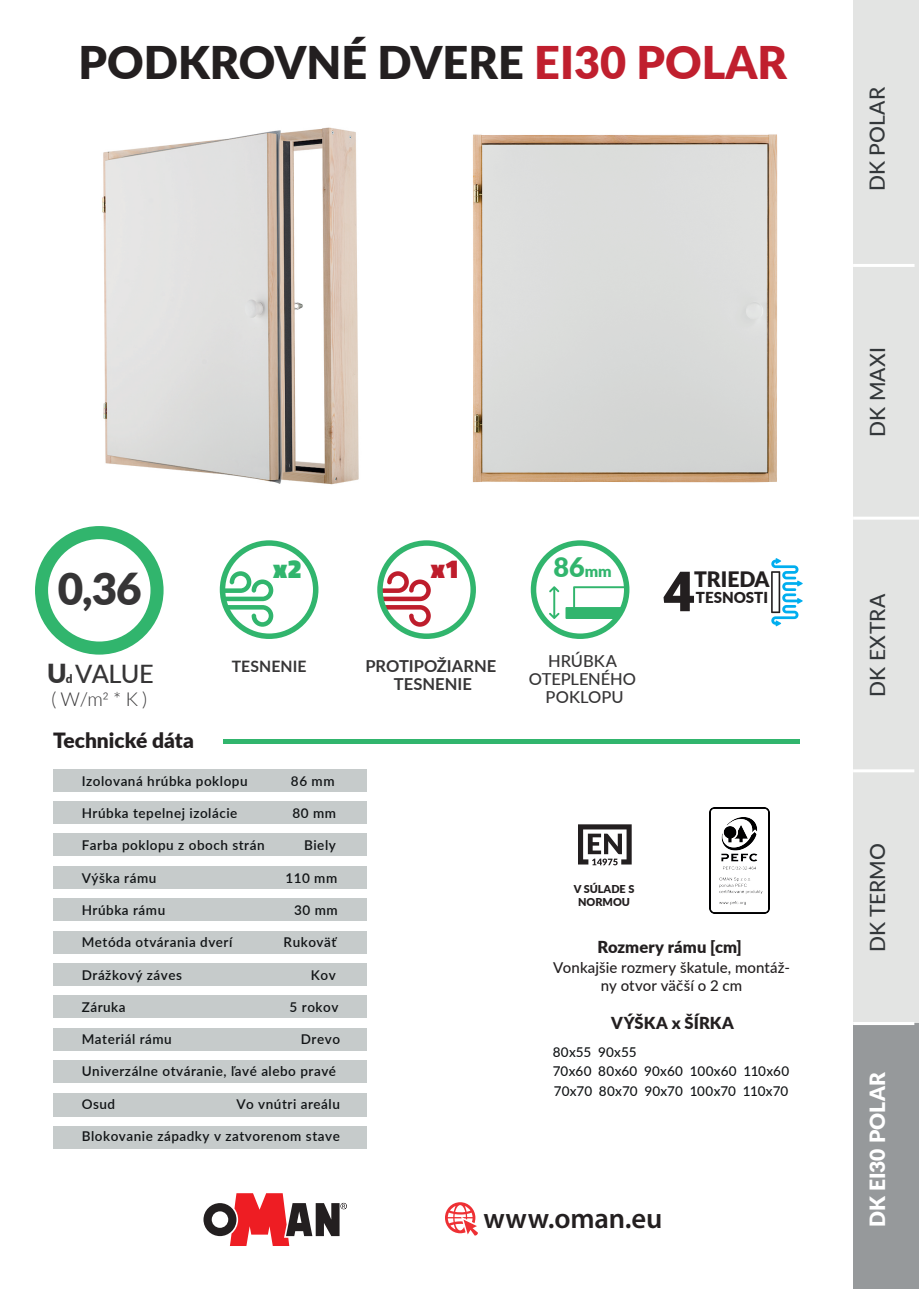
<style>
.page{position:relative;width:919px;height:1289px;background:#fff}
.page>*{position:absolute;margin:0;border:0;box-sizing:border-box;transform-origin:0 0}
.t1{font:900 45px "Lato";color:#231f20}
.t2{font:900 44.1px "Lato";color:#363536}
.t3{font:600 28.65px "Myriad Pro";letter-spacing:-.005em;color:#231f20}
.t4{font:900 27px "Lato";color:#31b56d}
.t5{font:900 26.25px "Cairo";color:#31b56d}
.t6{font:900 26.25px "Cairo";color:#be1d2c}
.t7{font:500 25.35px "Lato";letter-spacing:-.025em;color:#363536}
.t8{font:900 21.3px "Lato";color:#231f20}
.t9{font:500 21px "Lato";color:#33373a}
.t10{font:900 21px "Lato";color:#231f20}
.t11{font:900 21px "Lato";color:#fff}
.t12{font:300 19.2px "Lato";color:#363536}
.t13{font:900 16.5px "Lato";letter-spacing:.005em;color:#231f20}
.t14{font:500 16.5px/18px "Lato";color:#363536;text-align:center}
.t15{font:700 16.5px/18px "Lato";letter-spacing:.005em;color:#363536;text-align:center}
.t16{font:700 15.75px "Lato";letter-spacing:.005em;color:#363536}
.t17{font:900 15.15px "Lato";color:#231f20}
.t18{font:500 15px/18px "Lato";letter-spacing:.005em;color:#231f20;text-align:center}
.t19{font:600 13.5px "Lato";letter-spacing:.04em;color:#111416}
.t20{font:500 13.5px/19.5px "Lato";letter-spacing:.005em;color:#111416}
.t21{font:900 10.95px/13px "Lato";color:#231f20;text-align:center}
.s1{color:#c01f2e}
.s2{font-weight:900;font-size:26.25px}
.s3{font-weight:900;font-size:11.85px}
.s4{font-size:15.9px}
</style>
<div class="page">
<img style="left:102px;top:127px;width:257px;height:470px">
<img style="left:472px;top:134px;width:306px;height:349px">
<div style="left:853px;top:0;width:65px;height:1288px;background:#e3e4e3"></div>
<div style="left:853px;top:1023px;width:65px;height:265px;background:#96999b"></div>
<hr style="left:853px;top:264px;width:61px;height:3px;background:#fff">
<hr style="left:853px;top:516px;width:65px;height:3px;background:#fff">
<hr style="left:853px;top:769px;width:61px;height:3px;background:#fff">
<hr style="left:853px;top:1022px;width:61px;height:3px;background:#fff">
<svg style="left:445px;top:1202px;width:33px;height:33px"></svg>
<svg style="left:203px;top:1193px;width:144px;height:52px"></svg>
<svg style="left:220px;top:540px;width:98px;height:99px"></svg>
<svg style="left:377px;top:540px;width:99px;height:99px"></svg>
<svg style="left:530px;top:540px;width:99px;height:99px"></svg>
<svg style="left:35px;top:526px;width:128px;height:128px"></svg>
<svg style="left:771px;top:558px;width:31px;height:68px"></svg>
<svg style="left:663px;top:571px;width:31px;height:40px"></svg>
<svg style="left:578px;top:824px;width:53px;height:41px"></svg>
<img style="left:709px;top:807px;width:60px;height:106px">
<div style="left:53px;top:1093px;width:314px;height:23px;background:#c6cbcb"></div>
<div style="left:53px;top:1060px;width:314px;height:22px;background:#c6cbcb"></div>
<div style="left:53px;top:1028px;width:314px;height:22px;background:#c6cbcb"></div>
<div style="left:53px;top:995px;width:314px;height:22px;background:#c6cbcb"></div>
<div style="left:53px;top:963px;width:314px;height:22px;background:#c6cbcb"></div>
<div style="left:53px;top:931px;width:314px;height:22px;background:#c6cbcb"></div>
<div style="left:53px;top:898px;width:314px;height:22px;background:#c6cbcb"></div>
<div style="left:53px;top:866px;width:314px;height:22px;background:#c6cbcb"></div>
<div style="left:53px;top:833px;width:314px;height:22px;background:#c6cbcb"></div>
<div style="left:53px;top:801px;width:314px;height:22px;background:#c6cbcb"></div>
<div style="left:53px;top:769px;width:314px;height:22px;background:#c6cbcb"></div>
<div style="left:53px;top:1126px;width:314px;height:22px;background:#c6cbcb"></div>
<hr style="left:223px;top:739px;width:577px;height:4px;background:#31b56d">
<h1 class="t1" style="left:78px;top:28px;width:710px">PODKROVNÉ DVERE <span class="s1">EI30 POLAR</span></h1>
<h2 class="t2" style="left:58px;top:556px;width:85px">0,36</h2>
<h3 class="t7" style="left:47px;top:656px;width:108px"><span class="s2">U</span><span class="s3">d</span> VALUE</h3>
<h3 class="t12" style="left:51px;top:685px;width:97px">( W/m2 * K )</h3>
<h3 class="t5" style="left:273px;top:547px;width:30px">x2</h3>
<p class="t16" style="left:232px;top:654px;width:76px">TESNENIE</p>
<h3 class="t10" style="left:53px;top:724px;width:142px">Technické dáta</h3>
<p class="t19" style="left:82px;top:771px;width:167px">Izolovaná hrúbka poklopu</p>
<p class="t19" style="left:291px;top:771px;width:45px">86 mm</p>
<p class="t19" style="left:82px;top:803px;width:157px">Hrúbka tepelnej izolácie</p>
<p class="t19" style="left:292px;top:803px;width:45px">80 mm</p>
<p class="t19" style="left:82px;top:835px;width:184px">Farba poklopu z oboch strán</p>
<p class="t19" style="left:304px;top:835px;width:33px">Biely</p>
<p class="t19" style="left:82px;top:868px;width:76px">Výška rámu</p>
<p class="t19" style="left:285px;top:868px;width:53px">110 mm</p>
<p class="t19" style="left:82px;top:900px;width:85px">Hrúbka rámu</p>
<p class="t19" style="left:294px;top:900px;width:45px">30 mm</p>
<p class="t19" style="left:82px;top:932px;width:152px">Metóda otvárania dverí</p>
<p class="t19" style="left:283px;top:932px;width:54px">Rukoväť</p>
<p class="t19" style="left:82px;top:964px;width:102px">Drážkový záves</p>
<p class="t19" style="left:311px;top:964px;width:26px">Kov</p>
<p class="t19" style="left:82px;top:997px;width:45px">Záruka</p>
<p class="t19" style="left:289px;top:997px;width:50px">5 rokov</p>
<p class="t19" style="left:82px;top:1029px;width:92px">Materiál rámu</p>
<p class="t19" style="left:301px;top:1029px;width:41px">Drevo</p>
<p class="t19" style="left:82px;top:1061px;width:256px">Univerzálne otváranie, ľavé alebo pravé</p>
<p class="t19" style="left:82px;top:1093px;width:35px">Osud</p>
<p class="t19" style="left:236px;top:1093px;width:105px">Vo vnútri areálu</p>
<p class="t19" style="left:82px;top:1126px;width:260px">Blokovanie západky v zatvorenom stave</p>
<h3 class="t6" style="left:431px;top:547px;width:30px">x1</h3>
<h3 class="t4" style="left:553px;top:546px;width:60px">86<span class="s4">mm</span></h3>
<p class="t15" style="left:365px;top:656px;width:132px">PROTIPOŽIARNE<br>TESNENIE</p>
<p class="t14" style="left:528px;top:651px;width:109px">HRÚBKA<br>OTEPLENÉHO<br>POKLOPU</p>
<h3 class="t8" style="left:694px;top:563px;width:77px">TRIEDA</h3>
<p class="t17" style="left:695px;top:586px;width:74px">TESNOSTI</p>
<p class="t21" style="left:573px;top:882px;width:62px">V SÚLADE S<br>NORMOU</p>
<p class="t13" style="left:597px;top:934px;width:146px">Rozmery rámu [cm]</p>
<p class="t18" style="left:553px;top:957px;width:238px">Vonkajšie rozmery škatule, montáž&shy;ny otvor väčší o 2 cm</p>
<p class="t13" style="left:611px;top:1010px;width:124px">VÝŠKA x ŠÍRKA</p>
<p class="t20" style="left:552px;top:1041px;width:238px">80x55 90x55<br>70x60 80x60 90x60 100x60 110x60<br>70x70 80x70 90x70 100x70 110x70</p>
<h3 class="t3" style="left:483px;top:1199px;width:180px">www.oman.eu</h3>
<h3 class="t9" style="left:862px;top:191px;width:105px;rotate:-90deg">DK POLAR</h3>
<h3 class="t9" style="left:862px;top:436px;width:91px;rotate:-90deg">DK MAXI</h3>
<h3 class="t9" style="left:862px;top:696px;width:104px;rotate:-90deg">DK EXTRA</h3>
<h3 class="t9" style="left:862px;top:952px;width:110px;rotate:-90deg">DK TERMO</h3>
<h3 class="t11" style="left:861px;top:1227px;width:156px;rotate:-90deg">DK EI30 POLAR</h3>
</div>
